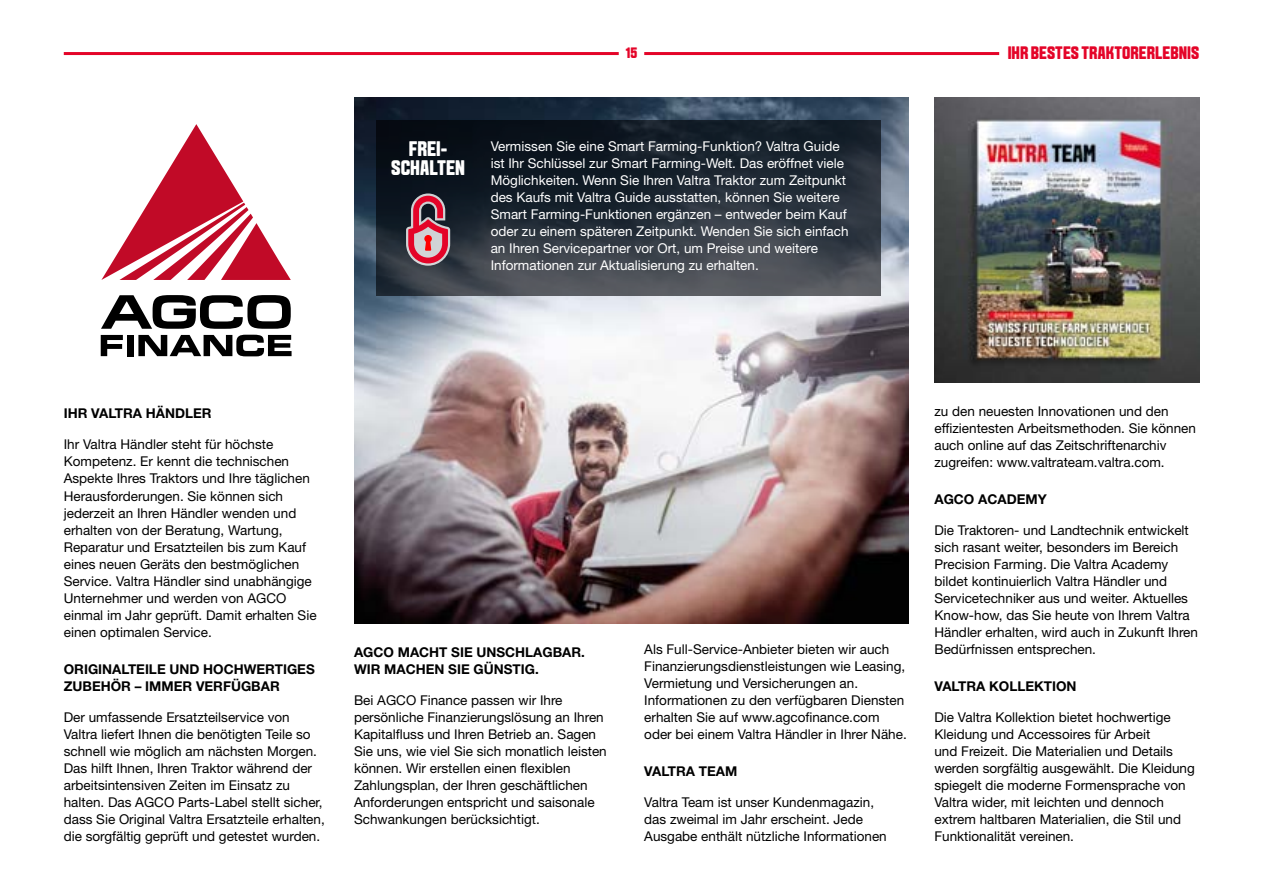
<style>
.page{position:relative;width:1263px;height:893px;background:#fff}
.page>*{position:absolute;margin:0;border:0;box-sizing:border-box;transform-origin:0 0}
.t1{font:700 21px/19.5px "VALTRA Aveny T 2020 Extra";color:#fff;text-align:center}
.t2{font:700 18px "VALTRA Aveny T 2020 Extra";color:#e40428}
.t3{font:700 15px "VALTRA Aveny T 2020 Extra";color:#e40428}
.t4{font:13.5px/17px "Helvetica Neue LT Std";color:#000}
.t5{font:13.5px/17px "Helvetica Neue LT Std";color:#fff}
.t6{font:700 13.5px/17px "Helvetica Neue LT Std";color:#000}
</style>
<div class="page">
<img style="left:354px;top:98px;width:555px;height:525px">
<img style="left:934px;top:98px;width:265px;height:285px">
<svg style="left:376px;top:120px;width:505px;height:176px"></svg>
<svg style="left:406px;top:193px;width:44px;height:73px"></svg>
<svg style="left:101px;top:124px;width:190px;height:156px"></svg>
<svg style="left:101px;top:295px;width:190px;height:34px"></svg>
<svg style="left:101px;top:335px;width:22px;height:21px"></svg>
<div style="left:127px;top:335px;width:7px;height:21px;background:#000"></div>
<svg style="left:138px;top:335px;width:154px;height:21px"></svg>
<hr style="left:64px;top:52px;width:555px;height:3px;background:#e40428">
<hr style="left:644px;top:52px;width:355px;height:3px;background:#e40428">
<p class="t3" style="left:626px;top:43px;width:13px">15</p>
<h2 class="t2" style="left:1008px;top:41px;width:193px">IHR BESTES TRAKTORERLEBNIS</h2>
<h1 class="t1" style="left:391px;top:139px;width:75px">FREI-<br>SCHALTEN</h1>
<p class="t5" style="left:491px;top:137px;width:359px">Vermissen Sie eine Smart Farming-Funktion? Valtra Guide ist Ihr Schlüssel zur Smart Farming-Welt. Das eröffnet viele Möglichkeiten. Wenn Sie Ihren Valtra Traktor zum Zeitpunkt des Kaufs mit Valtra Guide ausstatten, können Sie weitere Smart Farming-Funktionen ergänzen – entweder beim Kauf oder zu einem späteren Zeitpunkt. Wenden Sie sich einfach an Ihren Servicepartner vor Ort, um Preise und weitere Informationen zur Aktualisierung zu erhalten.</p>
<p class="t6" style="left:64px;top:405px;width:149px">IHR VALTRA HÄNDLER</p>
<p class="t4" style="left:64px;top:436px;width:254px">Ihr Valtra Händler steht für höchste Kompetenz. Er kennt die technischen Aspekte Ihres Traktors und Ihre täglichen Herausforderungen. Sie können sich jederzeit an Ihren Händler wenden und erhalten von der Beratung, Wartung, Reparatur und Ersatzteilen bis zum Kauf eines neuen Geräts den bestmöglichen Service. Valtra Händler sind unabhängige Unternehmer und werden von AGCO einmal im Jahr geprüft. Damit erhalten Sie einen optimalen Service.</p>
<p class="t6" style="left:64px;top:660px;width:252px">ORIGINALTEILE UND HOCHWERTIGES<br>ZUBEHÖR – IMMER VERFÜGBAR</p>
<p class="t4" style="left:64px;top:708px;width:262px">Der umfassende Ersatzteilservice von Valtra liefert Ihnen die benötigten Teile so schnell wie möglich am nächsten Morgen.<br>Das hilft Ihnen, Ihren Traktor während der arbeitsintensiven Zeiten im Einsatz zu halten. Das AGCO Parts-Label stellt sicher, dass Sie Original Valtra Ersatzteile erhalten, die sorgfältig geprüft und getestet wurden.</p>
<p class="t6" style="left:354px;top:643px;width:233px">AGCO MACHT SIE UNSCHLAGBAR.<br>WIR MACHEN SIE GÜNSTIG.</p>
<p class="t4" style="left:354px;top:691px;width:254px">Bei AGCO Finance passen wir Ihre persönliche Finanzierungslösung an Ihren Kapitalfluss und Ihren Betrieb an. Sagen Sie uns, wie viel Sie sich monatlich leisten können. Wir erstellen einen flexiblen Zahlungsplan, der Ihren geschäftlichen Anforderungen entspricht und saisonale Schwankungen berücksichtigt.</p>
<p class="t4" style="left:644px;top:640px;width:264px">Als Full-Service-Anbieter bieten wir auch Finanzierungsdienstleistungen wie Leasing, Vermietung und Versicherungen an.<br>Informationen zu den verfügbaren Diensten erhalten Sie auf www.agcofinance.com oder bei einem Valtra Händler in Ihrer Nähe.</p>
<p class="t6" style="left:644px;top:762px;width:95px">VALTRA TEAM</p>
<p class="t4" style="left:644px;top:793px;width:244px">Valtra Team ist unser Kundenmagazin, das zweimal im Jahr erscheint. Jede<br>Ausgabe enthält nützliche Informationen</p>
<p class="t4" style="left:934px;top:402px;width:263px">zu den neuesten Innovationen und den effizientesten Arbeitsmethoden. Sie können auch online auf das Zeitschriftenarchiv zugreifen: www.valtrateam.valtra.com.</p>
<p class="t6" style="left:934px;top:490px;width:114px">AGCO ACADEMY</p>
<p class="t4" style="left:934px;top:521px;width:265px">Die Traktoren- und Landtechnik entwickelt sich rasant weiter, besonders im Bereich Precision Farming. Die Valtra Academy bildet kontinuierlich Valtra Händler und Servicetechniker aus und weiter. Aktuelles Know-how, das Sie heute von Ihrem Valtra Händler erhalten, wird auch in Zukunft Ihren Bedürfnissen entsprechen.</p>
<p class="t6" style="left:934px;top:677px;width:144px">VALTRA KOLLEKTION</p>
<p class="t4" style="left:934px;top:708px;width:262px">Die Valtra Kollektion bietet hochwertige Kleidung und Accessoires für Arbeit<br>und Freizeit. Die Materialien und Details werden sorgfältig ausgewählt. Die Kleidung spiegelt die moderne Formensprache von Valtra wider, mit leichten und dennoch extrem haltbaren Materialien, die Stil und Funktionalität vereinen.</p>
</div>
